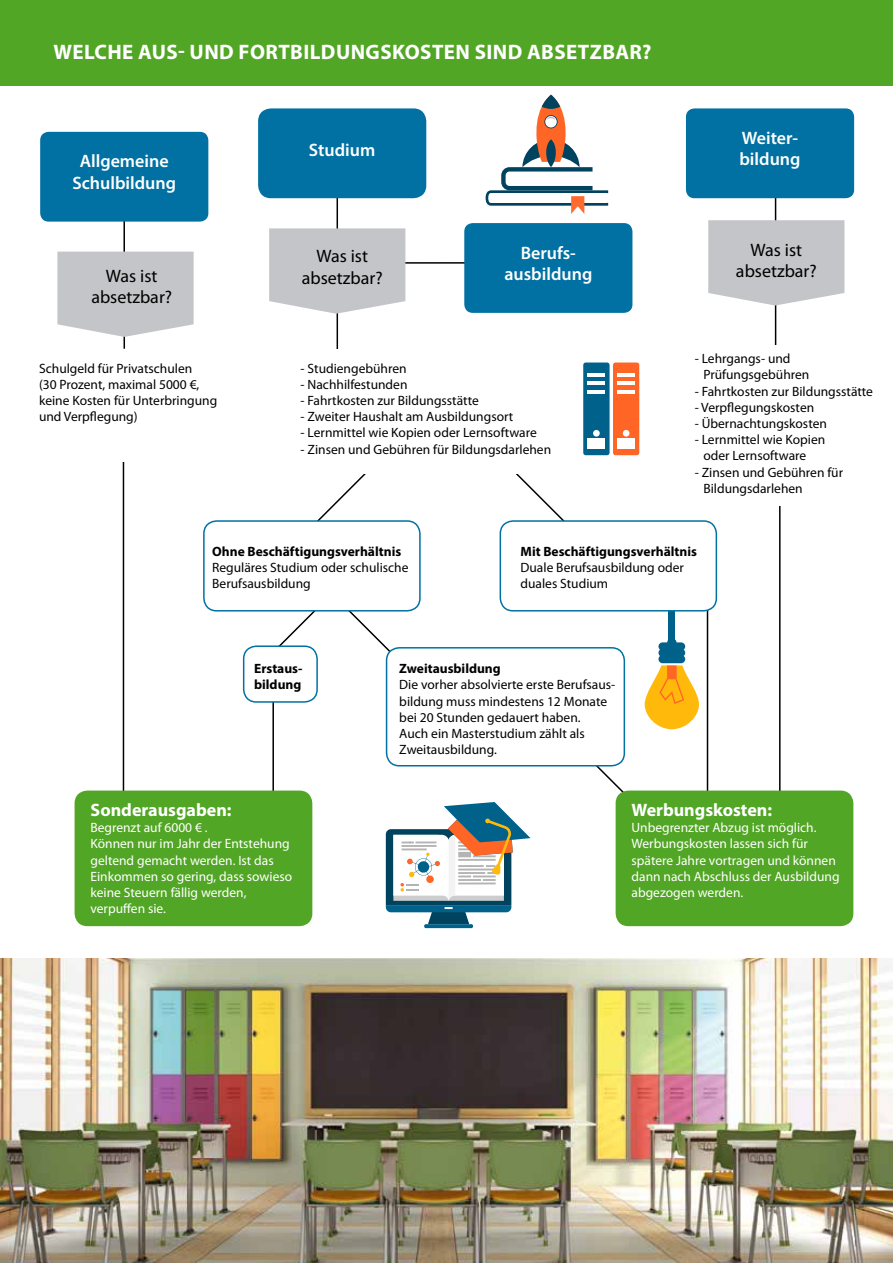
<style>
.page{position:relative;width:893px;height:1263px;background:#fff}
.page>*{position:absolute;margin:0;border:0;box-sizing:border-box;transform-origin:0 0}
.t1{font:700 21px "Myriad Pro";letter-spacing:.02em;color:#fff}
.t2{font:600 18px/21.6px "Myriad Pro";color:#fff;text-align:center}
.t3{font:18px/21.6px "Myriad Pro";color:#000;text-align:center}
.t4{font:700 18px "Myriad Pro";color:#fff}
.t5{font:13.5px/16.2px "Myriad Pro";color:#000}
.t6{font:13.5px/16.2px "Myriad Pro";color:#fff}
.t7{font:700 13.5px/16.2px "Myriad Pro";color:#000}
</style>
<div class="page">
<div style="left:669px;top:591px;width:6px;height:50px;background:#00618a"></div>
<div style="left:667px;top:639px;width:9px;height:7px;background:#00618a;border-radius:4px"></div>
<div style="left:658px;top:655px;width:27px;height:8px;background:#00618a;border-radius:4px"></div>
<div style="left:658px;top:642px;width:27px;height:9px;background:#00618a;border-radius:4px"></div>
<div style="left:658px;top:649px;width:27px;height:8px;background:#00618a;border-radius:4px"></div>
<svg style="left:645px;top:665px;width:54px;height:64px"></svg>
<hr style="left:272px;top:697px;width:2px;height:112px;background:#000">
<svg style="left:501px;top:474px;width:63px;height:53px"></svg>
<svg style="left:574px;top:743px;width:52px;height:83px"></svg>
<hr style="left:123px;top:415px;width:1px;height:394px;background:#000">
<hr style="left:779px;top:415px;width:1px;height:398px;background:#000">
<hr style="left:707px;top:540px;width:1px;height:318px;background:#000">
<svg style="left:318px;top:474px;width:48px;height:46px"></svg>
<svg style="left:263px;top:610px;width:150px;height:66px"></svg>
<hr style="left:123px;top:213px;width:2px;height:136px;background:#000">
<hr style="left:336px;top:181px;width:2px;height:195px;background:#000">
<hr style="left:775px;top:179px;width:1px;height:196px;background:#000">
<hr style="left:378px;top:262px;width:136px;height:2px;background:#000">
<div style="left:0;top:0;width:893px;height:85px;background:#52a625"></div>
<img style="left:0;top:959px;width:893px;height:304px">
<div style="left:40px;top:132px;width:168px;height:90px;background:#0071a2;border-radius:9px"></div>
<div style="left:21px;top:349px;width:210px;height:112px;background:#fff"></div>
<div style="left:288px;top:349px;width:282px;height:124px;background:#fff"></div>
<div style="left:686px;top:345px;width:189px;height:161px;background:#fff"></div>
<svg style="left:57px;top:252px;width:137px;height:85px;background:#c7c9cc"></svg>
<svg style="left:269px;top:228px;width:136px;height:86px;background:#c7c9cc"></svg>
<svg style="left:708px;top:220px;width:136px;height:86px;background:#c8c9cc"></svg>
<div style="left:464px;top:223px;width:168px;height:90px;background:#0071a2;border-radius:9px"></div>
<div style="left:258px;top:108px;width:168px;height:90px;background:#0071a2;border-radius:13px"></div>
<div style="left:203px;top:520px;width:218px;height:91px;border:2px solid #0071a2;border-radius:13px"></div>
<div style="left:244px;top:646px;width:73px;height:56px;background:#fff;border-radius:13px"></div>
<div style="left:243px;top:645px;width:75px;height:58px;border:2px solid #0071a2;border-radius:13px"></div>
<div style="left:500px;top:521px;width:216px;height:90px;background:#fff;border-radius:13px"></div>
<div style="left:500px;top:520px;width:217px;height:91px;border:2px solid #0071a2;border-radius:13px"></div>
<div style="left:387px;top:648px;width:237px;height:118px;background:#fff;border-radius:13px"></div>
<div style="left:386px;top:647px;width:239px;height:119px;border:2px solid #0071a2;border-radius:13px"></div>
<div style="left:75px;top:790px;width:237px;height:136px;background:#52a625;border-radius:13px"></div>
<div style="left:616px;top:790px;width:237px;height:136px;background:#52a625;border-radius:13px"></div>
<div style="left:686px;top:108px;width:168px;height:90px;background:#0071a2;border-radius:9px"></div>
<svg style="left:486px;top:95px;width:122px;height:119px"></svg>
<svg style="left:424px;top:924px;width:49px;height:4px"></svg>
<svg style="left:386px;top:802px;width:144px;height:122px"></svg>
<div style="left:583px;top:362px;width:27px;height:93px;background:#00618a;border-radius:3px"></div>
<hr style="left:588px;top:373px;width:17px;height:4px;background:#fff">
<hr style="left:588px;top:381px;width:17px;height:4px;background:#fff">
<hr style="left:588px;top:390px;width:17px;height:3px;background:#fff">
<div style="left:588px;top:439px;width:17px;height:10px;background:#fff"></div>
<div style="left:593px;top:430px;width:7px;height:7px;background:#fff;border-radius:50%"></div>
<div style="left:613px;top:362px;width:26px;height:93px;background:#ff6625;border-radius:3px"></div>
<hr style="left:618px;top:373px;width:17px;height:4px;background:#fff">
<hr style="left:618px;top:381px;width:17px;height:4px;background:#fff">
<hr style="left:618px;top:390px;width:17px;height:3px;background:#fff">
<div style="left:618px;top:439px;width:17px;height:10px;background:#fff"></div>
<div style="left:623px;top:430px;width:6px;height:7px;background:#fff;border-radius:50%"></div>
<h1 class="t1" style="left:53px;top:38px;width:600px">WELCHE AUS- UND FORTBILDUNGSKOSTEN SIND ABSETZBAR?</h1>
<h2 class="t2" style="left:72px;top:150px;width:105px">Allgemeine<br>Schulbildung</h2>
<h2 class="t3" style="left:91px;top:265px;width:82px">Was ist absetzbar?</h2>
<h2 class="t2" style="left:309px;top:138px;width:68px">Studium</h2>
<h2 class="t2" style="left:739px;top:127px;width:63px;text-align:left">Weiter&shy;bildung</h2>
<h2 class="t3" style="left:302px;top:245px;width:82px">Was ist absetzbar?</h2>
<h2 class="t3" style="left:736px;top:239px;width:82px">Was ist absetzbar?</h2>
<h2 class="t2" style="left:504px;top:241px;width:89px">Berufs&shy;ausbildung</h2>
<p class="t5" style="left:39px;top:360px;width:180px">Schulgeld für Privatschulen<br>(30 Prozent, maximal 5000 €, keine Kosten für Unterbringung und Verpflegung)</p>
<p class="t5" style="left:301px;top:360px;width:108px">- Studiengebühren</p>
<p class="t5" style="left:301px;top:376px;width:108px">- Nachhilfestunden</p>
<p class="t5" style="left:301px;top:392px;width:180px">- Fahrtkosten zur Bildungsstätte</p>
<p class="t5" style="left:301px;top:408px;width:214px">- Zweiter Haushalt am Ausbildungsort</p>
<p class="t5" style="left:301px;top:425px;width:238px">- Lernmittel wie Kopien oder Lernsoftware</p>
<p class="t5" style="left:301px;top:441px;width:252px">- Zinsen und Gebühren für Bildungsdarlehen</p>
<p class="t5" style="left:703px;top:350px;width:108px;text-indent:-9px">- Lehrgangs- und<br>Prüfungsgebühren</p>
<p class="t5" style="left:695px;top:383px;width:180px">- Fahrtkosten zur Bildungsstätte</p>
<p class="t5" style="left:695px;top:399px;width:121px">- Verpflegungskosten</p>
<p class="t5" style="left:695px;top:415px;width:134px">- Übernachtungskosten</p>
<p class="t5" style="left:703px;top:431px;width:123px;text-indent:-9px">- Lernmittel wie Kopien oder Lernsoftware</p>
<p class="t5" style="left:703px;top:464px;width:141px;text-indent:-9px">- Zinsen und Gebühren für<br>Bildungsdarlehen</p>
<p class="t7" style="left:212px;top:543px;width:190px">Ohne Beschäftigungsverhältnis</p>
<p class="t5" style="left:212px;top:559px;width:198px">Reguläres Studium oder schulische<br>Berufsausbildung</p>
<p class="t7" style="left:520px;top:543px;width:178px">Mit Beschäftigungsverhältnis</p>
<p class="t5" style="left:520px;top:559px;width:165px">Duale Berufsausbildung oder duales Studium</p>
<p class="t7" style="left:254px;top:659px;width:50px">Erstaus&shy;bildung</p>
<h2 class="t4" style="left:91px;top:798px;width:143px">Sonderausgaben:</h2>
<p class="t6" style="left:91px;top:819px;width:203px">Begrenzt auf 6000 € .<br>Können nur im Jahr der Entstehung geltend gemacht werden. Ist das<br>Einkommen so gering, dass sowieso keine Steuern fällig werden, verpuffen sie.</p>
<p class="t7" style="left:399px;top:660px;width:103px">Zweitausbildung</p>
<p class="t5" style="left:399px;top:676px;width:217px">Die vorher absolvierte erste Berufsaus&shy;bildung muss mindestens 12 Monate bei 20 Stunden gedauert haben.<br>Auch ein Masterstudium zählt als<br>Zweitausbildung.</p>
<h2 class="t4" style="left:631px;top:798px;width:142px">Werbungskosten:</h2>
<p class="t6" style="left:631px;top:819px;width:209px">Unbegrenzter Abzug ist möglich.<br>Werbungskosten lassen sich für spätere Jahre vortragen und können dann nach Abschluss der Ausbildung abgezogen werden.</p>
</div>
